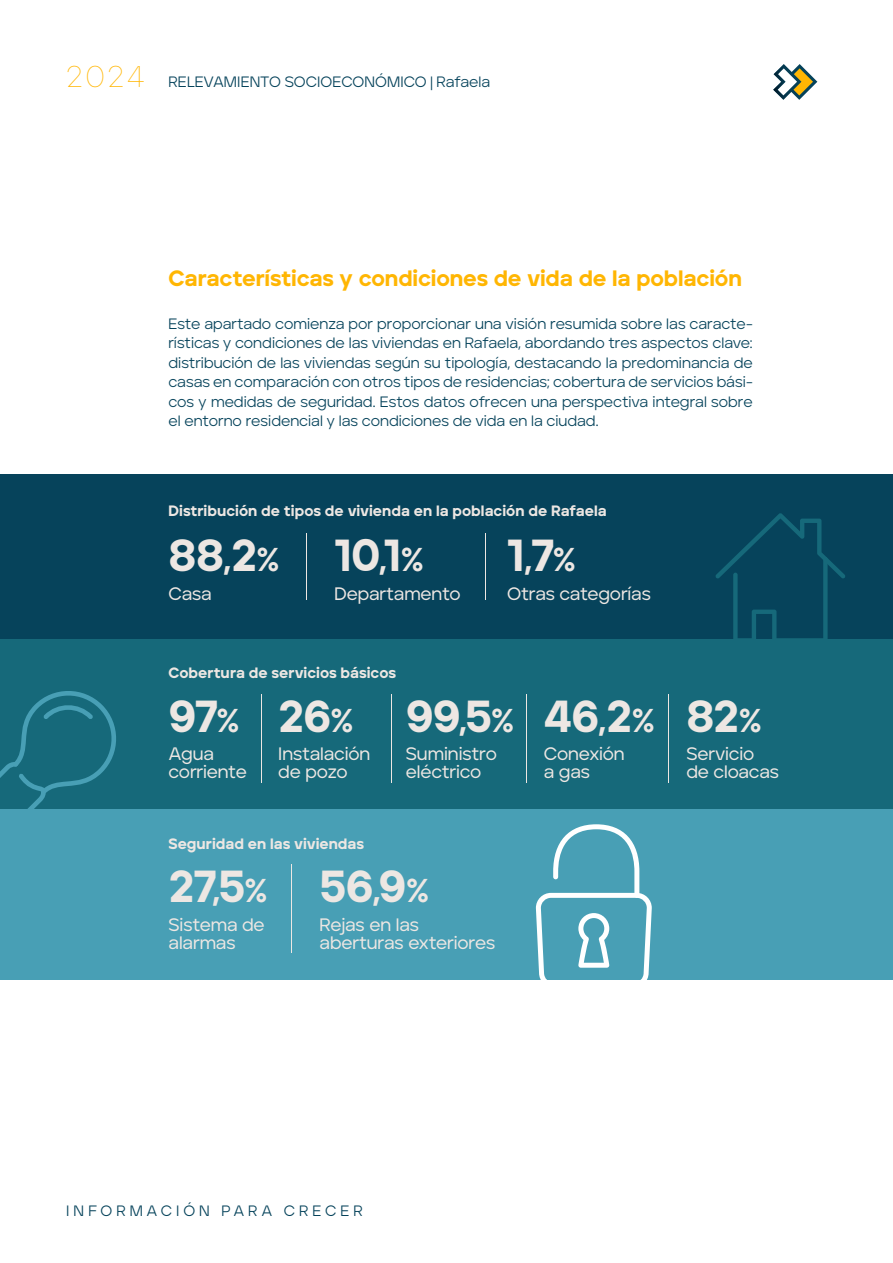
<style>
.page{position:relative;width:893px;height:1263px;background:#fff}
.page>*{position:absolute;margin:0;border:0;box-sizing:border-box;transform-origin:0 0}
.t1{font:44.85px "Aventa Variable";letter-spacing:-.015em;color:#ede7e3}
.t2{font:22.2px "Aventa Variable";letter-spacing:-.01em;color:#ffb603}
.t3{font:18px/18px "Aventa Variable";letter-spacing:-.01em;color:#ede7e3}
.t4{font:15px/19.5px "Aventa Variable";color:#06435b;text-align:justify}
.t5{font:15px "Aventa Variable";color:#ede7e3}
.t6{font:15px "Aventa Variable";letter-spacing:.26em;color:#06435b}
.s1{font-size:30px;color:#ffb603}
.s2{font-size:31.5px}
.s3{font-size:33px}
</style>
<div class="page">
<div style="left:0;top:474px;width:893px;height:165px;background:#06435b"></div>
<div style="left:0;top:639px;width:893px;height:170px;background:#16697a"></div>
<div style="left:0;top:809px;width:893px;height:171px;background:#489fb5"></div>
<svg style="left:773px;top:64px;width:44px;height:36px"></svg>
<hr style="left:291px;top:864px;width:1px;height:89px;background:#ede7e3">
<hr style="left:306px;top:534px;width:1px;height:66px;background:#ede7e3">
<hr style="left:485px;top:534px;width:1px;height:66px;background:#ede7e3">
<hr style="left:261px;top:694px;width:1px;height:89px;background:#ede7e3">
<hr style="left:391px;top:694px;width:1px;height:89px;background:#ede7e3">
<hr style="left:526px;top:694px;width:1px;height:89px;background:#ede7e3">
<hr style="left:669px;top:694px;width:1px;height:89px;background:#ede7e3">
<svg style="left:0;top:691px;width:116px;height:118px"></svg>
<svg style="left:715px;top:513px;width:130px;height:126px"></svg>
<svg style="left:536px;top:824px;width:116px;height:156px"></svg>
<p class="t4" style="left:66px;top:72px;width:425px"><span class="s1">2024</span> RELEVAMIENTO SOCIOECONÓMICO | Rafaela</p>
<h2 class="t2" style="left:168px;top:264px;width:575px">Características y condiciones de vida de la población</h2>
<p class="t4" style="left:168px;top:313px;width:586px">Este apartado comienza por proporcionar una visión resumida sobre las caracte&shy;rísticas y condiciones de las viviendas en Rafaela, abordando tres aspectos clave: distribución de las viviendas según su tipología, destacando la predominancia de casas en comparación con otros tipos de residencias; cobertura de servicios bási&shy;cos y medidas de seguridad. Estos datos ofrecen una perspectiva integral sobre el entorno residencial y las condiciones de vida en la ciudad.</p>
<p class="t5" style="left:168px;top:501px;width:440px">Distribución de tipos de vivienda en la población de Rafaela</p>
<h1 class="t1" style="left:168px;top:528px;width:257px">88<span class="s2">,</span>2<span class="s3">%</span> 10<span class="s2">,</span>1<span class="s3">%</span></h1>
<h1 class="t1" style="left:507px;top:528px;width:71px">1<span class="s2">,</span>7<span class="s3">%</span></h1>
<p class="t3" style="left:168px;top:584px;width:45px">Casa</p>
<p class="t3" style="left:335px;top:584px;width:128px">Departamento</p>
<p class="t5" style="left:168px;top:664px;width:229px">Cobertura de servicios básicos</p>
<p class="t3" style="left:507px;top:584px;width:145px">Otras categorías</p>
<h1 class="t1" style="left:168px;top:688px;width:348px">97<span class="s3">%</span> 26<span class="s3">%</span> 99<span class="s2">,</span>5<span class="s3">%</span></h1>
<p class="t3" style="left:406px;top:745px;width:93px">Suministro eléctrico</p>
<p class="t3" style="left:168px;top:745px;width:80px">Agua corriente</p>
<p class="t3" style="left:278px;top:745px;width:93px">Instalación de pozo</p>
<p class="t5" style="left:168px;top:834px;width:197px">Seguridad en las viviendas</p>
<h1 class="t1" style="left:168px;top:858px;width:262px">27<span class="s2">,</span>5<span class="s3">%</span> 56<span class="s2">,</span>9<span class="s3">%</span></h1>
<p class="t3" style="left:168px;top:915px;width:98px">Sistema de alarmas</p>
<p class="t3" style="left:320px;top:915px;width:177px">Rejas en las aberturas exteriores</p>
<h1 class="t1" style="left:544px;top:688px;width:113px">46<span class="s2">,</span>2<span class="s3">%</span></h1>
<p class="t3" style="left:544px;top:745px;width:82px">Conexión a gas</p>
<h1 class="t1" style="left:686px;top:688px;width:77px">82<span class="s3">%</span></h1>
<p class="t3" style="left:686px;top:745px;width:94px">Servicio de cloacas</p>
<p class="t6" style="left:66px;top:1201px;width:298px">INFORMACIÓN PARA CRECER</p>
</div>
